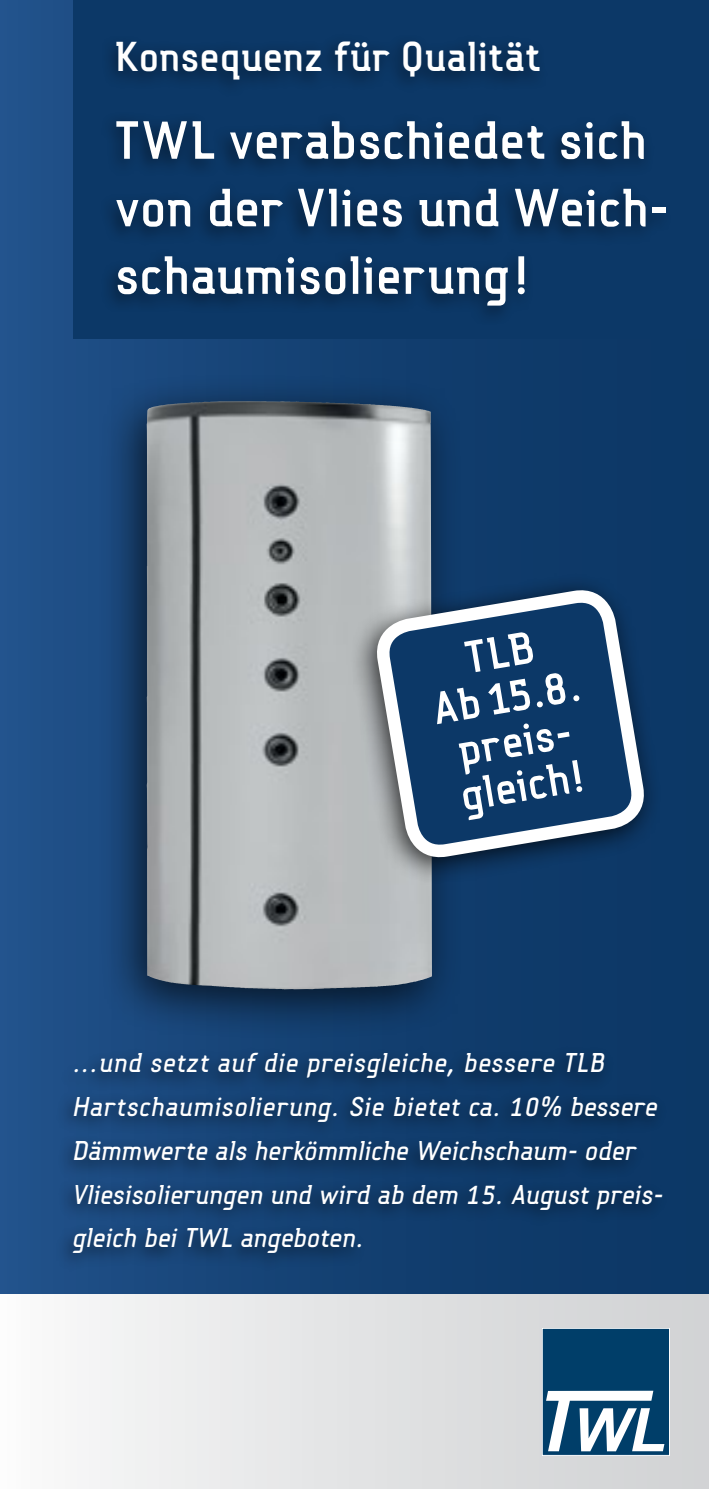
<style>
.page{position:relative;width:709px;height:1489px;background:#fff}
.page>*{position:absolute;margin:0;border:0;box-sizing:border-box;transform-origin:0 0}
.t1{font:700 56.25px/67.5px "Fou Mix";color:#fff}
.t2{font:700 47.5px/45px "Fou Mix";color:#fff;text-align:center}
.t3{font:700 43.75px "Fou Mix";color:#fff}
.t4{font:28.5px/43.8px "Fou Mix Med Ita";color:#fff}
</style>
<div class="page">
<div style="left:0;top:0;width:709px;height:1488px;background:linear-gradient(to right,#1f4f87,#093461)"></div>
<div style="left:0;top:1294px;width:709px;height:194px;background:linear-gradient(to right,#f9f9f9,#ced0d2)"></div>
<div style="left:542px;top:1328px;width:127px;height:127px;background:#003e69"></div>
<div style="left:542px;top:1328px;width:127px;height:127px;border:1px solid #fff"></div>
<svg style="left:546px;top:1390px;width:118px;height:61px"></svg>
<div style="left:56px;top:1045px;width:613px;height:225px;background:#000;opacity:.45"></div>
<div style="left:74px;top:0;width:635px;height:338px;background:#0c3867"></div>
<div style="left:98px;top:32px;width:575px;height:293px;background:#000;opacity:.45"></div>
<div style="left:98px;top:372px;width:365px;height:668px;background:#000;opacity:.65"></div>
<img style="left:146px;top:401px;width:245px;height:588px">
<div style="left:350px;top:573px;width:313px;height:313px;background:#000;opacity:.75"></div>
<svg style="left:379px;top:592px;width:263px;height:384px;background:#37597d"></svg>
<h3 class="t3" style="left:115px;top:31px;width:427px">Konsequenz für Qualität</h3>
<h1 class="t1" style="left:115px;top:107px;width:556px">TWL verabschiedet sich von der Vlies und Weich&shy;schaumisolierung!</h1>
<h2 class="t2" style="left:422px;top:642px;width:152px;rotate:-9deg">TLB<br>Ab 15.8. preis&shy;gleich!</h2>
<p class="t4" style="left:73px;top:1040px;width:592px">...und setzt auf die preisgleiche, bessere TLB Hartschaumisolierung. Sie bietet ca. 10% bessere Dämmwerte als herkömmliche Weichschaum- oder Vliesisolierungen und wird ab dem 15. August preis&shy;gleich bei TWL angeboten.</p>
</div>
